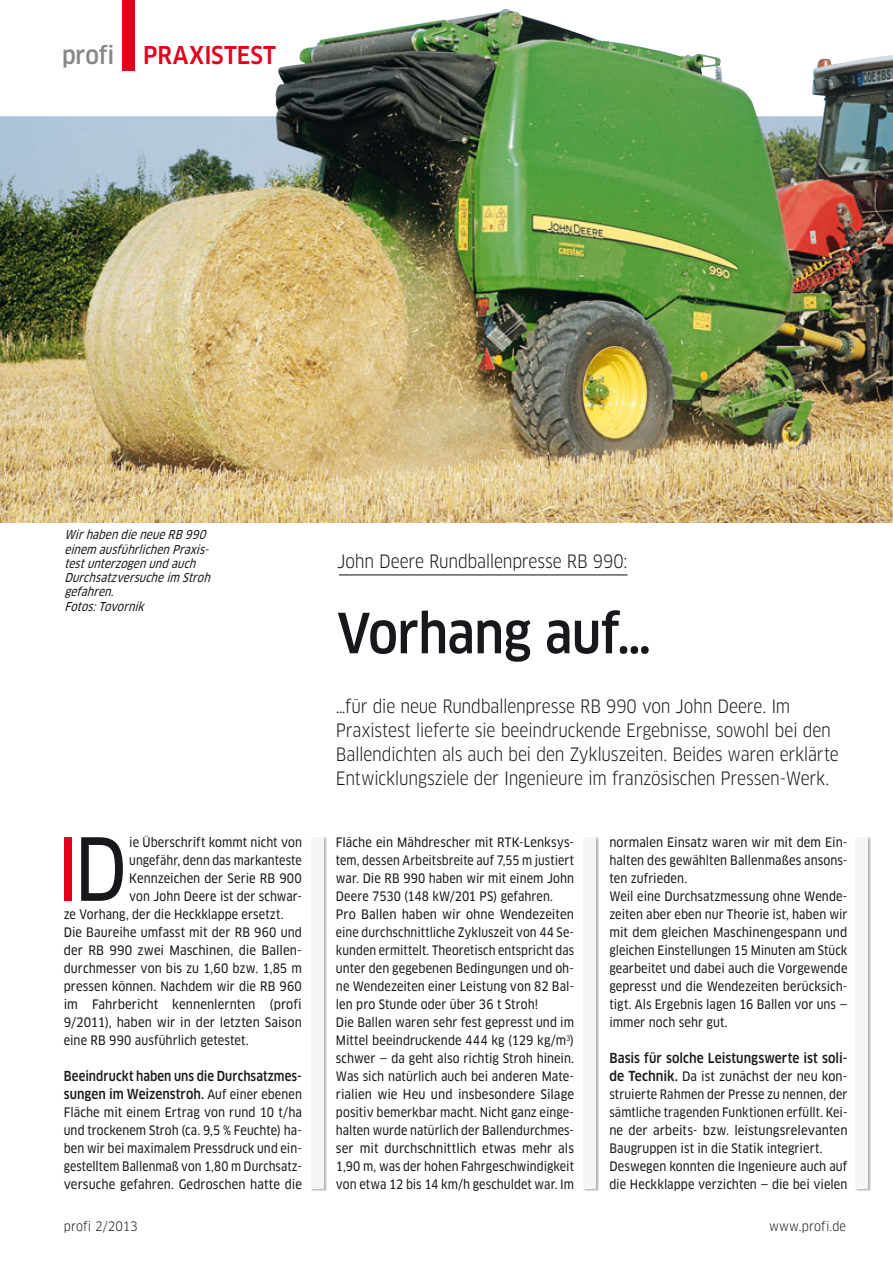
<style>
.page{position:relative;width:893px;height:1263px;background:#fff}
.page>*{position:absolute;margin:0;border:0;box-sizing:border-box;transform-origin:0 0}
.t1{font:84.75px "Clan OT Narrow News";color:#e2001a;scale:.94 1}
.t2{font:500 condensed 54px "Clan OT";letter-spacing:-.015em;color:#1a171c}
.t3{font:500 condensed 24px "Clan OT";letter-spacing:-.005em;color:#e2001a}
.t4{font:condensed 18px/24px "Clan OT";letter-spacing:-.015em;color:#1a171c}
.t5{font:500 condensed 13.5px/18px "Clan OT";letter-spacing:.005em;color:#1a171c;scale:.93 1}
.t6{font:500 condensed 13.5px "Clan OT";letter-spacing:.005em;color:#1a171c}
.t7{font:12.75px/18px "Clan OT Narrow News";letter-spacing:.005em;color:#1a171c}
.t8{font:12.75px "Clan OT Narrow News";letter-spacing:.005em;color:#1a171c;scale:.96 1}
.t9{font:12.75px "Clan OT Narrow News";letter-spacing:.005em;color:#1a171c;scale:.95 1}
.t10{font:condensed 12.75px "Clan OT";letter-spacing:.005em;color:#1a171c}
.t11{font:italic 12px/14.2px "Clan OT Narrow News";color:#1a171c;scale:.95 1}
.s1{color:#87888a}
.s2{color:#1a171c}
.s3{font-family:"Clan OT Narrow News";font-weight:400;font-stretch:normal;font-size:12.75px}
.s4{font-family:"Clan OT";font-weight:500;font-stretch:condensed;font-size:13.5px}
</style>
<div class="page">
<img style="left:311px;top:837px;width:16px;height:354px">
<div style="left:311px;top:837px;width:13px;height:352px;background:#f3f6f3"></div>
<img style="left:584px;top:837px;width:15px;height:354px">
<div style="left:583px;top:837px;width:13px;height:352px;background:#f3f6f3"></div>
<img style="left:856px;top:837px;width:15px;height:354px">
<div style="left:855px;top:837px;width:13px;height:352px;background:#f3f6f3"></div>
<hr style="left:339px;top:574px;width:289px;height:1px;background:#1a171c">
<img style="left:0;top:9px;width:893px;height:514px">
<div style="left:123px;top:0;width:12px;height:70px;background:#e2001a"></div>
<h3 class="t3" style="left:62px;top:45px;width:216px"><span class="s1">profi</span> PRAXISTEST</h3>
<p class="t11" style="left:64px;top:528px;width:158px">Wirhaben die neue RB 990 einem ausführlichen Praxis&shy;testunterzogen und auch<br>Durchsatzversuche im Stroh gefahren.<br>Fotos:Tovornik</p>
<h1 class="t1" style="left:56px;top:835px;width:77px">I<span class="s2">D</span></h1>
<p class="t8" style="left:129px;top:837px;width:181px">ie Überschrift kommt nicht von</p>
<p class="t9" style="left:129px;top:855px;width:183px">ungefähr, denn das markanteste</p>
<p class="t7" style="left:129px;top:869px;width:174px">Kennzeichen der Serie RB 900</p>
<p class="t8" style="left:129px;top:891px;width:181px">von John Deere ist der schwar-</p>
<p class="t8" style="left:64px;top:909px;width:230px">ze Vorhang, der die Heckklappe ersetzt.</p>
<p class="t7" style="left:64px;top:923px;width:240px">Die Baureihe umfasst mit der RB 960 und</p>
<p class="t7" style="left:64px;top:941px;width:240px">der RB 990 zwei Maschinen, die Ballen-</p>
<p class="t7" style="left:64px;top:959px;width:240px">durchmesser von bis zu 1,60 bzw. 1,85 m</p>
<p class="t7" style="left:64px;top:977px;width:240px">pressen können. Nachdem wir die RB 960</p>
<p class="t7" style="left:64px;top:995px;width:240px">im Fahrbericht kennenlernten (profi</p>
<p class="t7" style="left:64px;top:1013px;width:240px">9/2011), haben wir in der letzten Saison</p>
<p class="t7" style="left:64px;top:1031px;width:186px">eine RB 990 ausführlich getestet.</p>
<p class="t5" style="left:64px;top:1067px;width:258px">Beeindruckt haben uns die Durchsatzmes&shy;sungen im Weizenstroh. <span class="s3">Auf einer ebenen</span></p>
<p class="t7" style="left:64px;top:1103px;width:240px;text-align:justify">Fläche mit einem Ertrag von rund 10 t/ha und trockenem Stroh (ca. 9,5 % Feuchte) ha&shy;ben wir bei maximalem Pressdruck und ein&shy;gestelltem Ballenmaß von 1,80 m Durchsatz&shy;versuche gefahren. Gedroschen hatte die</p>
<h3 class="t4" style="left:337px;top:550px;width:292px">John Deere Rundballenpresse RB 990:</h3>
<h2 class="t2" style="left:337px;top:611px;width:315px">Vorhang auf…</h2>
<p class="t4" style="left:336px;top:695px;width:504px">…für die neue Rundballenpresse RB 990 von John Deere. Im Praxistest lieferte sie beeindruckende Ergebnisse, sowohl bei den Ballendichten als auch bei den Zykluszeiten. Beides waren erklärte Entwicklungsziele der Ingenieure im französischen Pressen-Werk.</p>
<p class="t7" style="left:336px;top:833px;width:240px">Fläche ein Mähdrescher mit RTK-Lenksys&shy;tem, dessen Arbeitsbreite auf 7,55 m justiert war. Die RB 990 haben wir mit einem John Deere 7530 (148 kW/201 PS) gefahren.<br>Pro Ballen haben wir ohne Wendezeiten eine durchschnittliche Zykluszeit von 44 Se&shy;kunden ermittelt. Theoretisch entspricht das unter den gegebenen Bedingungen und oh&shy;ne Wendezeiten einer Leistung von 82 Bal&shy;len pro Stunde oder über 36 t Stroh!<br>Die Ballen waren sehr fest gepresst und im Mittel beeindruckende 444 kg (129 kg/m<sup>3</sup>) schwer — da geht also richtig Stroh hinein.<br>Was sich natürlich auch bei anderen Mate&shy;rialien wie Heu und insbesondere Silage positiv bemerkbar macht. Nicht ganz einge&shy;halten wurde natürlich der Ballendurchmes&shy;ser mit durchschnittlich etwas mehr als 1,90 m, was der hohen Fahrgeschwindigkeit von etwa 12 bis 14 km/h geschuldet war. Im</p>
<p class="t7" style="left:609px;top:833px;width:240px">normalen Einsatz waren wir mit dem Ein&shy;halten des gewählten Ballenmaßes ansons&shy;ten zufrieden.<br>Weil eine Durchsatzmessung ohne Wende&shy;zeiten aber eben nur Theorie ist, haben wir mit dem gleichen Maschinengespann und gleichen Einstellungen 15 Minuten am Stück gearbeitet und dabei auch die Vorgewende gepresst und die Wendezeiten berücksich&shy;tigt. Als Ergebnis lagen 16 Ballen vor uns — immer noch sehr gut.</p>
<p class="t6" style="left:609px;top:1052px;width:240px">Basis für solche Leistungswerte ist soli-</p>
<p class="t7" style="left:609px;top:1067px;width:240px"><span class="s4">de Technik.</span> Da ist zunächst der neu kon&shy;struierte Rahmen der Presse zu nennen, der sämtliche tragenden Funktionen erfüllt. Kei&shy;ne der arbeits- bzw. leistungsrelevanten Baugruppen ist in die Statik integriert.<br>Deswegen konnten die Ingenieure auch auf die Heckklappe verzichten — die bei vielen</p>
<p class="t10" style="left:64px;top:1221px;width:75px">profi 2/2013</p>
<p class="t10" style="left:769px;top:1221px;width:79px">www.profi.de</p>
</div>
